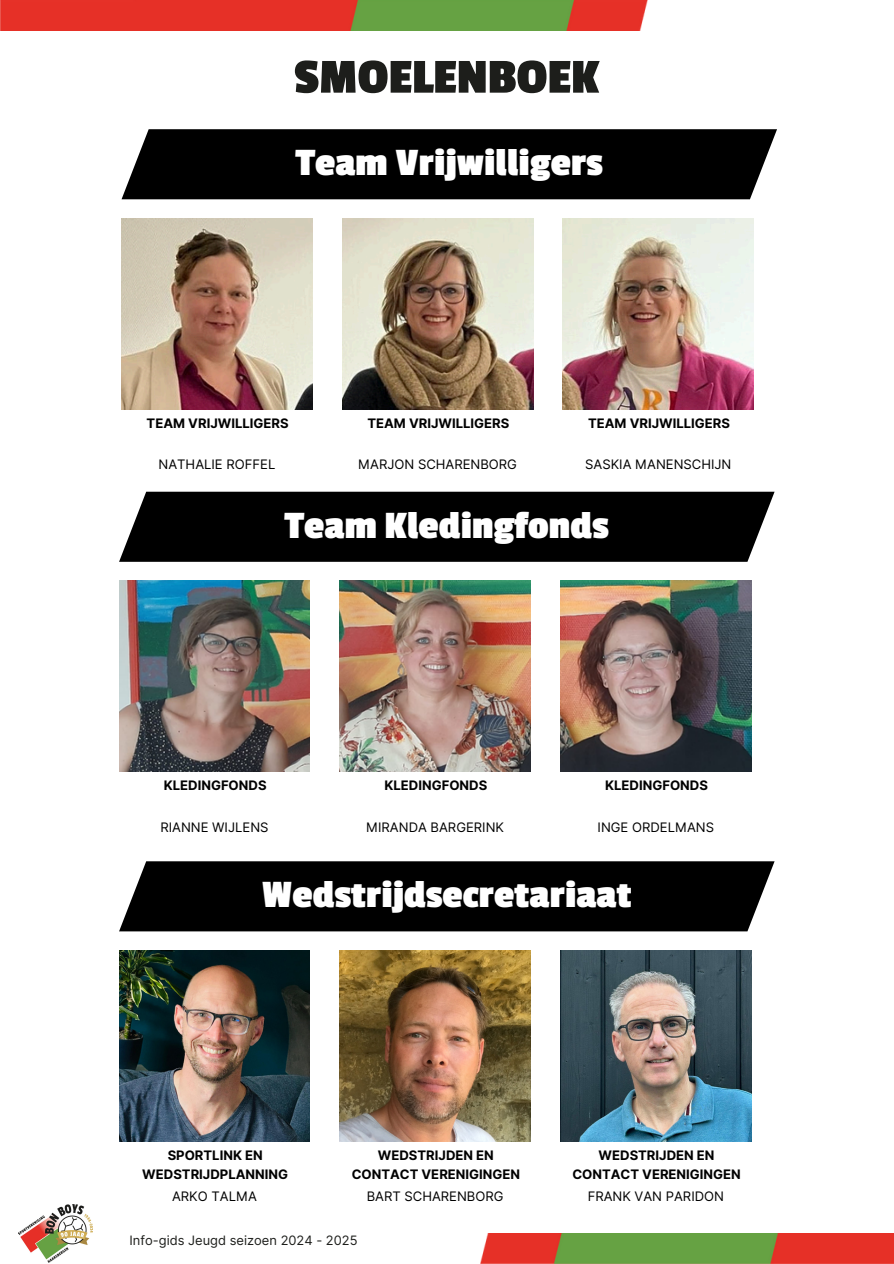
<style>
.page{position:relative;width:894px;height:1264px;background:#fff}
.page>*{position:absolute;margin:0;border:0;box-sizing:border-box;transform-origin:0 0}
.t1{font:700 51px "Passion One";color:#1d1e1b}
.t2{font:700 40.5px "Passion One";color:#fff}
.t3{font:700 13.05px/19.6px "Inter";color:#000;text-align:center}
.t4{font:13.05px "Inter";color:#000}
.t5{font:12.9px "Inter";color:#1d1e1b}
</style>
<div class="page">
<img style="left:480px;top:1233px;width:413px;height:30px">
<img style="left:19px;top:1204px;width:73px;height:57px">
<img style="left:0;top:0;width:647px;height:30px">
<img style="left:342px;top:218px;width:191px;height:191px">
<div style="left:121px;top:129px;width:655px;height:70px;background:#000"></div>
<img style="left:121px;top:218px;width:191px;height:191px">
<img style="left:562px;top:218px;width:191px;height:191px">
<img style="left:339px;top:581px;width:191px;height:190px">
<div style="left:119px;top:491px;width:655px;height:71px;background:#000"></div>
<img style="left:119px;top:581px;width:191px;height:190px">
<img style="left:560px;top:581px;width:191px;height:190px">
<img style="left:339px;top:950px;width:191px;height:191px">
<div style="left:119px;top:861px;width:655px;height:70px;background:#000"></div>
<img style="left:119px;top:950px;width:191px;height:191px">
<img style="left:560px;top:950px;width:191px;height:191px">
<h3 class="t1" style="left:294px;top:50px;width:306px">SMOELENBOEK</h3>
<h3 class="t2" style="left:296px;top:141px;width:308px">Team Vrijwilligers</h3>
<h4 class="t3" style="left:147px;top:413px;width:143px">TEAM VRIJWILLIGERS</h4>
<p class="t4" style="left:158px;top:456px;width:118px">NATHALIE ROFFEL</p>
<h4 class="t3" style="left:367px;top:413px;width:143px">TEAM VRIJWILLIGERS</h4>
<p class="t4" style="left:358px;top:456px;width:160px">MARJON SCHARENBORG</p>
<h4 class="t3" style="left:588px;top:413px;width:143px">TEAM VRIJWILLIGERS</h4>
<h2 class="t4" style="left:585px;top:456px;width:148px">SASKIA MANENSCHIJN</h2>
<p class="t2" style="left:285px;top:504px;width:325px">Team Kledingfonds</p>
<h3 class="t3" style="left:164px;top:775px;width:104px">KLEDINGFONDS</h3>
<h4 class="t4" style="left:160px;top:819px;width:110px">RIANNE WIJLENS</h4>
<h3 class="t3" style="left:384px;top:775px;width:104px">KLEDINGFONDS</h3>
<h4 class="t4" style="left:366px;top:819px;width:139px">MIRANDA BARGERINK</h4>
<p class="t3" style="left:605px;top:775px;width:104px">KLEDINGFONDS</p>
<h3 class="t4" style="left:597px;top:819px;width:118px">INGE ORDELMANS</h3>
<p class="t2" style="left:262px;top:873px;width:371px">Wedstrijdsecretariaat</p>
<h4 class="t3" style="left:142px;top:1145px;width:147px">SPORTLINK EN<br>WEDSTRIJDPLANNING</h4>
<p class="t4" style="left:172px;top:1188px;width:86px">ARKO TALMA</p>
<h2 class="t3" style="left:351px;top:1145px;width:170px">WEDSTRIJDEN EN<br>CONTACT VERENIGINGEN</h2>
<p class="t4" style="left:366px;top:1188px;width:138px">BART SCHARENBORG</p>
<p class="t5" style="left:129px;top:1232px;width:229px">Info-gids Jeugd seizoen 2024 - 2025</p>
<h4 class="t3" style="left:572px;top:1145px;width:170px">WEDSTRIJDEN EN<br>CONTACT VERENIGINGEN</h4>
<p class="t4" style="left:587px;top:1188px;width:138px">FRANK VAN PARIDON</p>
</div>
